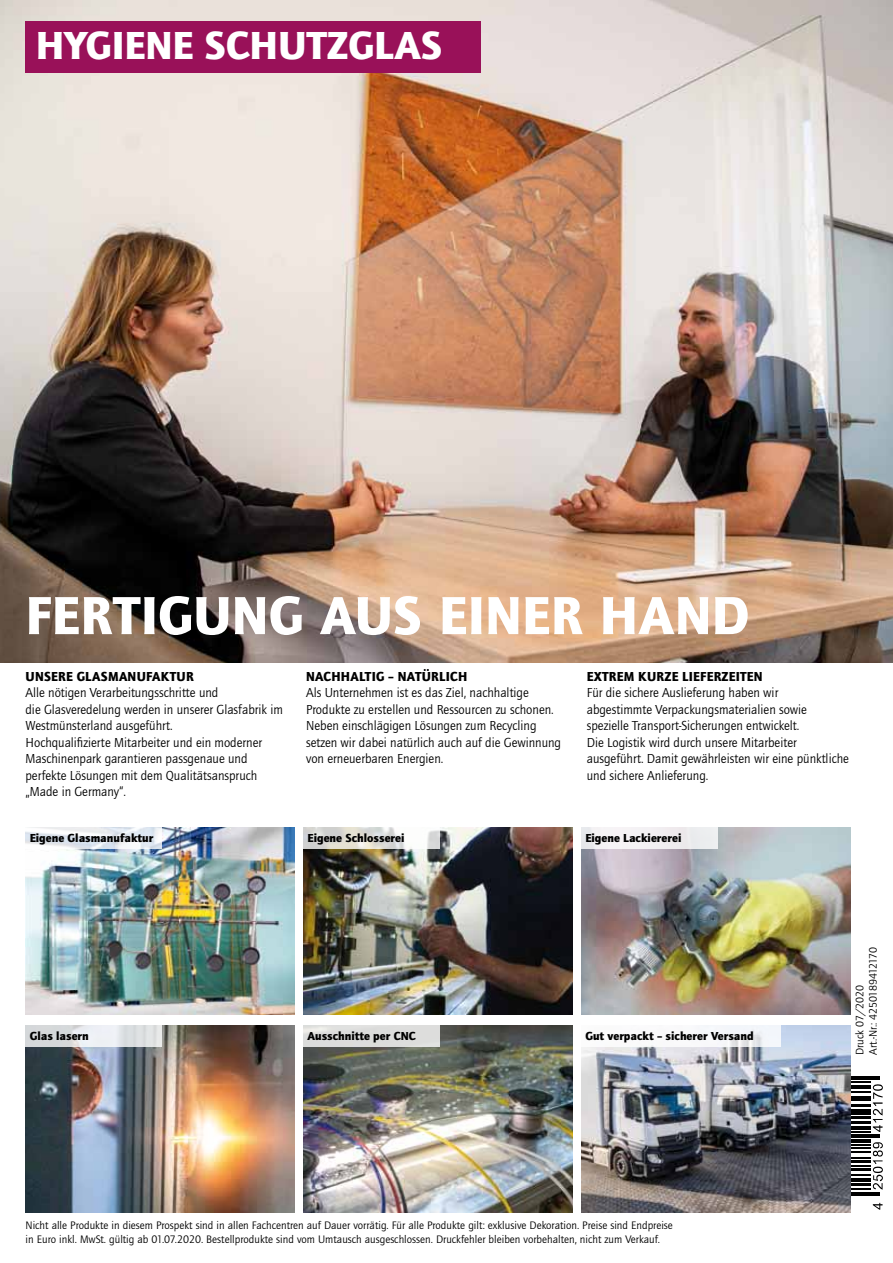
<style>
.page{position:relative;width:893px;height:1263px;background:#fff}
.page>*{position:absolute;margin:0;border:0;box-sizing:border-box;transform-origin:0 0}
.t1{font:900 55.5px "Quay Itc T";letter-spacing:.005em;color:#fff}
.t2{font:900 40.5px "Quay Itc T";color:#fff}
.t3{font:13.5px/16.5px "Quay Itc T";color:#000}
.t4{font:900 13.5px "Quay Itc T";letter-spacing:.02em;color:#000}
.t5{font:900 12px "Quay Itc T";color:#000}
.t6{font:11.25px/13.5px "Quay Itc T";color:#000}
</style>
<div class="page">
<img style="left:0;top:0;width:893px;height:662px">
<hr style="left:850px;top:1195px;width:30px;height:1px;background:#000">
<hr style="left:850px;top:1192px;width:30px;height:1px;background:#000">
<hr style="left:850px;top:1139px;width:20px;height:4px;background:#000">
<hr style="left:850px;top:1136px;width:30px;height:2px;background:#000">
<hr style="left:850px;top:1134px;width:30px;height:1px;background:#000">
<hr style="left:850px;top:1131px;width:20px;height:2px;background:#000">
<hr style="left:850px;top:1078px;width:30px;height:2px;background:#000">
<hr style="left:850px;top:1076px;width:30px;height:1px;background:#000">
<svg style="left:873px;top:1203px;width:9px;height:7px"></svg>
<svg style="left:850px;top:1142px;width:33px;height:47px"></svg>
<svg style="left:850px;top:1081px;width:33px;height:51px"></svg>
<div style="left:26px;top:21px;width:454px;height:51px;background:#991159"></div>
<img style="left:303px;top:1025px;width:270px;height:188px">
<img style="left:581px;top:1025px;width:269px;height:188px">
<img style="left:26px;top:828px;width:269px;height:187px">
<img style="left:303px;top:828px;width:270px;height:187px">
<img style="left:581px;top:828px;width:269px;height:187px">
<img style="left:26px;top:1025px;width:269px;height:188px">
<svg style="left:26px;top:828px;width:136px;height:21px"></svg>
<svg style="left:26px;top:1025px;width:136px;height:22px;background:#dfe2e4"></svg>
<div style="left:303px;top:1025px;width:136px;height:22px;background:#dddddc"></div>
<svg style="left:303px;top:828px;width:136px;height:21px"></svg>
<div style="left:581px;top:1025px;width:200px;height:22px;background:#fff"></div>
<div style="left:581px;top:828px;width:136px;height:21px;background:#f1eff1"></div>
<h2 class="t2" style="left:36px;top:22px;width:405px">hygiene schutzglas</h2>
<h1 class="t1" style="left:26px;top:583px;width:725px">Fertigung aus einer Hand</h1>
<p class="t4" style="left:26px;top:668px;width:170px">Unsere Glasmanufaktur</p>
<p class="t3" style="left:26px;top:684px;width:259px">Alle nötigen Verarbeitungsschritte und<br>die Glasveredelung werden in unserer Glasfabrik im Westmünsterland ausgeführt.<br>Hochqualifizierte Mitarbeiter und ein moderner Maschinenpark garantieren passgenaue und perfekte Lösungen mit dem Qualitätsanspruch „Made in Germany“.</p>
<p class="t4" style="left:306px;top:668px;width:163px">Nachhaltig – natürlich</p>
<p class="t3" style="left:306px;top:684px;width:256px">Als Unternehmen ist es das Ziel, nachhaltige Produkte zu erstellen und Ressourcen zu schonen.<br>Neben einschlägigen Lösungen zum Recycling setzen wir dabei natürlich auch auf die Gewinnung von erneuerbaren Energien.</p>
<p class="t4" style="left:587px;top:668px;width:177px">Extrem kurze Lieferzeiten</p>
<p class="t3" style="left:587px;top:684px;width:264px">Für die sichere Auslieferung haben wir<br>abgestimmte Verpackungsmaterialien sowie spezielle Transport-Sicherungen entwickelt.<br>Die Logistik wird durch unsere Mitarbeiter ausgeführt. Damit gewährleisten wir eine pünktliche und sichere Anlieferung.</p>
<p class="t5" style="left:30px;top:831px;width:125px">Eigene Glasmanufaktur</p>
<p class="t5" style="left:308px;top:831px;width:98px">Eigene Schlosserei</p>
<p class="t5" style="left:585px;top:831px;width:98px">Eigene Lackiererei</p>
<p class="t5" style="left:30px;top:1028px;width:60px">Glas lasern</p>
<p class="t5" style="left:308px;top:1028px;width:95px">Ausschnitte per CNC</p>
<p class="t5" style="left:585px;top:1028px;width:170px">Gut verpackt – sicherer Versand</p>
<p class="t6" style="left:26px;top:1218px;width:649px">N icht alle Produkte in diesem Prospekt sind in allen Fachcentren auf Dauer vorrätig. Für alle Produkte gilt: exklusive Dekoration. Preise sind Endpreise in Euro inkl. MwSt. gültig ab 01.07.2020. Bestellprodukte sind vom Umtausch ausgeschlossen. Druckfehler bleiben vorbehalten, nicht zum Verkauf.</p>
<p class="t6" style="left:853px;top:1055px;width:109px;rotate:-90deg">Druck 07/2020<br>Art.-N r.: 4250189412170</p>
</div>
